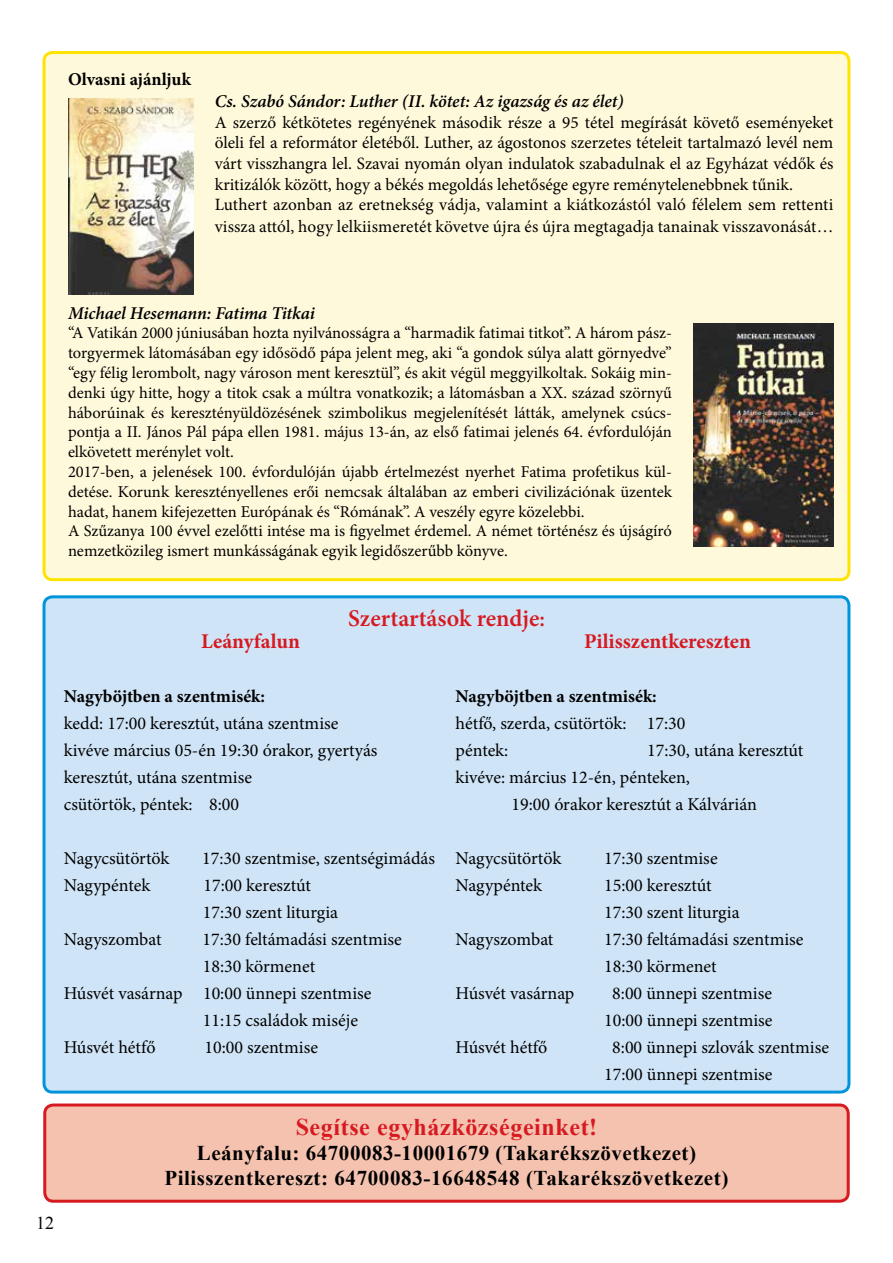
<style>
.page{position:relative;width:893px;height:1263px;background:#fff}
.page>*{position:absolute;margin:0;border:0;box-sizing:border-box;transform-origin:0 0}
.t1{font:700 24px "Times New Roman";letter-spacing:.025em;color:#d71920}
.t2{font:600 24px "Minion Pro";color:#d71920}
.t3{font:700 21px/25.2px "Times New Roman";letter-spacing:.025em;color:#000;text-align:center}
.t4{font:700 21px "Minion Pro";color:#d71920}
.t5{font:18px/27px "Minion Pro";color:#000}
.t6{font:italic 600 18px "Minion Pro";letter-spacing:-.005em;color:#000}
.t7{font:700 18px "Minion Pro";color:#000}
.t8{font:18px "Times New Roman";color:#000}
.t9{font:17.25px/20.9px "Minion Pro";color:#000}
.t10{font:16.5px/19.8px "Minion Pro";color:#000}
.s1{font-size:22.5px}
</style>
<div class="page">
<div style="left:45px;top:1105px;width:803px;height:96px;background:#f4c2af;border-radius:9px"></div>
<div style="left:43px;top:1103px;width:807px;height:100px;border:3px solid #d71920;border-radius:9px"></div>
<div style="left:44px;top:597px;width:805px;height:495px;background:#cfe4f6;border-radius:9px"></div>
<div style="left:43px;top:595px;width:807px;height:498px;border:3px solid #0095da;border-radius:9px"></div>
<div style="left:44px;top:53px;width:805px;height:527px;background:#fff9db;border-radius:9px"></div>
<div style="left:43px;top:51px;width:807px;height:530px;border:3px solid #ffe400;border-radius:9px"></div>
<img style="left:68px;top:99px;width:125px;height:195px">
<img style="left:693px;top:323px;width:140px;height:224px">
<p class="t7" style="left:68px;top:67px;width:124px">Olvasni ajánljuk</p>
<p class="t6" style="left:215px;top:89px;width:411px">Cs. Szabó Sándor: Luther (II. kötet: Az igazság és az élet)</p>
<p class="t9" style="left:215px;top:112px;width:620px">A szerző kétkötetes regényének második része a 95 tétel megírását követő eseményeket öleli fel a reformátor életéből. Luther, az ágostonos szerzetes tételeit tartalmazó levél nem várt visszhangra lel. Szavai nyomán olyan indulatok szabadulnak el az Egyházat védők és kritizálók között, hogy a békés megoldás lehetősége egyre reménytelenebbnek tűnik.<br>Luthert azonban az eretnekség vádja, valamint a kiátkozástól való félelem sem rettenti vissza attól, hogy lelkiismeretét követve újra és újra megtagadja tanainak visszavonását…</p>
<p class="t6" style="left:68px;top:300px;width:248px">Michael Hesemann: Fatima Titkai</p>
<p class="t10" style="left:68px;top:323px;width:605px">“A Vatikán 2000 júniusában hozta nyilvánosságra a “harmadik fatimai titkot”. A három pász&shy;torgyermek látomásában egy idősödő pápa jelent meg, aki “a gondok súlya alatt görnyedve” “egy félig lerombolt, nagy városon ment keresztül”, és akit végül meggyilkoltak. Sokáig min&shy;denki úgy hitte, hogy a titok csak a múltra vonatkozik; a látomásban a XX. század szörnyű háborúinak és keresztényüldözésének szimbolikus megjelenítését látták, amelynek csúcs&shy;pontja a II. János Pál pápa ellen 1981. május 13-án, az első fatimai jelenés 64. évfordulóján elkövetett merénylet volt.<br>2017-ben, a jelenések 100. évfordulóján újabb értelmezést nyerhet Fatima profetikus kül&shy;detése. Korunk keresztényellenes erői nemcsak általában az emberi civilizációnak üzentek hadat, hanem kifejezetten Európának és “Rómának”. A veszély egyre közelebbi.<br>A Szűzanya 100 évvel ezelőtti intése ma is figyelmet érdemel. A német történész és újságíró nemzetközileg ismert munkásságának egyik legidőszerűbb könyve.</p>
<h1 class="t2" style="left:348px;top:601px;width:198px">Szertartások rendje<span class="s1">:</span></h1>
<p class="t4" style="left:201px;top:626px;width:100px">Leányfalun</p>
<p class="t7" style="left:64px;top:683px;width:203px">Nagyböjtben a szentmisék:</p>
<p class="t5" style="left:64px;top:710px;width:315px">kedd: 17:00 keresztút, utána szentmise kivéve március 05-én 19:30 órakor, gyertyás keresztút, utána szentmise<br>csütörtök, péntek: 8:00</p>
<p class="t5" style="left:64px;top:845px;width:107px">Nagycsütörtök</p>
<p class="t5" style="left:202px;top:845px;width:234px">17:30 szentmise, szentségimádás</p>
<p class="t5" style="left:64px;top:872px;width:88px">Nagypéntek</p>
<p class="t5" style="left:203px;top:872px;width:137px">17:00 keresztút<br>17:30 szent liturgia</p>
<p class="t5" style="left:64px;top:926px;width:99px">Nagyszombat</p>
<p class="t5" style="left:202px;top:926px;width:201px">17:30 feltámadási szentmise</p>
<p class="t5" style="left:203px;top:953px;width:114px">18:30 körmenet</p>
<p class="t5" style="left:64px;top:980px;width:309px">Húsvét vasárnap 10:00 ünnepi szentmise</p>
<p class="t5" style="left:203px;top:1007px;width:157px">11:15 családok miséje</p>
<p class="t5" style="left:64px;top:1034px;width:93px">Húsvét hétfő</p>
<p class="t5" style="left:205px;top:1034px;width:115px">10:00 szentmise</p>
<p class="t4" style="left:584px;top:626px;width:168px">Pilisszentkereszten</p>
<p class="t7" style="left:456px;top:683px;width:203px">Nagyböjtben a szentmisék:</p>
<p class="t5" style="left:456px;top:710px;width:231px">hétfő, szerda, csütörtök: 17:30 péntek:</p>
<p class="t5" style="left:647px;top:737px;width:158px">17:30, utána keresztút</p>
<p class="t5" style="left:456px;top:764px;width:236px">kivéve: március 12-én, pénteken,</p>
<p class="t5" style="left:512px;top:791px;width:247px">19:00 órakor keresztút a Kálvárián</p>
<p class="t5" style="left:456px;top:845px;width:107px">Nagycsütörtök</p>
<p class="t5" style="left:604px;top:845px;width:115px">17:30 szentmise</p>
<p class="t5" style="left:456px;top:872px;width:88px">Nagypéntek</p>
<p class="t5" style="left:604px;top:872px;width:137px">15:00 keresztút<br>17:30 szent liturgia</p>
<p class="t5" style="left:456px;top:926px;width:99px">Nagyszombat</p>
<p class="t5" style="left:604px;top:926px;width:201px">17:30 feltámadási szentmise<br>18:30 körmenet</p>
<p class="t5" style="left:456px;top:980px;width:120px">Húsvét vasárnap</p>
<p class="t5" style="left:604px;top:980px;width:170px;text-align:center">8:00 ünnepi szentmise<br>10:00 ünnepi szentmise</p>
<p class="t5" style="left:456px;top:1034px;width:93px">Húsvét hétfő</p>
<p class="t5" style="left:604px;top:1034px;width:226px;text-indent:8px">8:00 ünnepi szlovák szentmise<br>17:00 ünnepi szentmise</p>
<p class="t8" style="left:36px;top:1210px;width:19px">12</p>
<h1 class="t1" style="left:296px;top:1110px;width:303px">Segítse egyházközségeinket!</h1>
<p class="t3" style="left:164px;top:1140px;width:566px">Leányfalu: 64700083-10001679 (Takarékszövetkezet)<br>Pilisszentkereszt: 64700083-16648548 (Takarékszövetkezet)</p>
</div>
